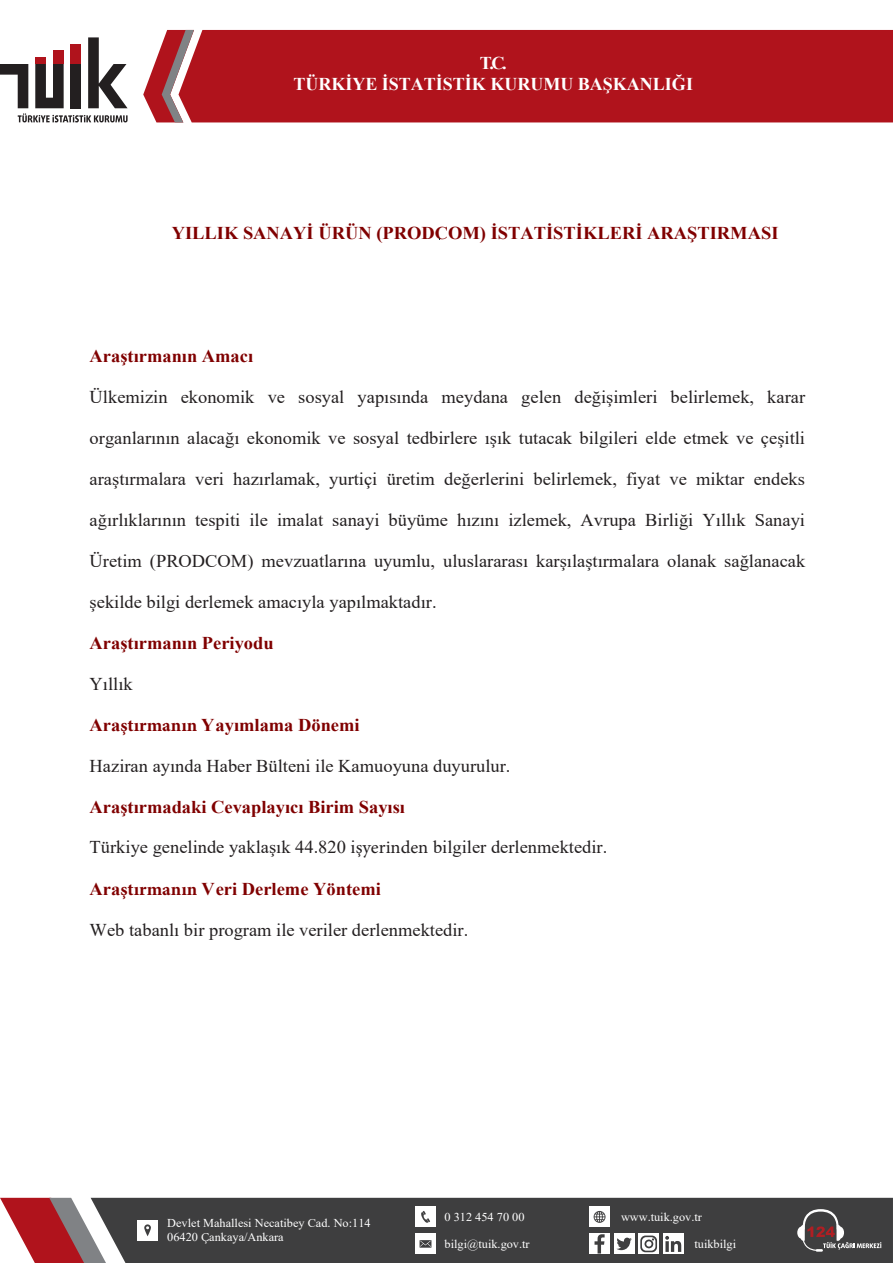
<style>
.page{position:relative;width:893px;height:1263px;background:#fff}
.page>*{position:absolute;margin:0;border:0;box-sizing:border-box;transform-origin:0 0}
.t1{font:18px "Times New Roman";color:#231f20}
.t2{font:700 18px "Times New Roman";color:#800000}
.t3{font:700 18px/21.6px "Times New Roman";color:#fff;text-align:center}
.t4{font:12px/14.4px "Times New Roman";color:#fff}
.s1{font-family:"Minion Pro"}
</style>
<div class="page">
<svg style="left:0;top:1198px;width:91px;height:65px"></svg>
<div style="left:143px;top:30px;width:750px;height:92px;background:#b0131c"></div>
<svg style="left:162px;top:30px;width:32px;height:92px"></svg>
<div style="left:91px;top:1198px;width:802px;height:65px;background:#3e3e3f"></div>
<svg style="left:0;top:37px;width:128px;height:85px"></svg>
<div style="left:589px;top:1206px;width:21px;height:21px;background:#fff"></div>
<svg style="left:594px;top:1211px;width:11px;height:12px"></svg>
<div style="left:137px;top:1220px;width:21px;height:21px;background:#fff"></div>
<svg style="left:144px;top:1224px;width:7px;height:12px"></svg>
<div style="left:415px;top:1233px;width:21px;height:21px;background:#fff"></div>
<svg style="left:420px;top:1240px;width:11px;height:8px"></svg>
<div style="left:415px;top:1206px;width:21px;height:21px;background:#fff"></div>
<svg style="left:421px;top:1211px;width:9px;height:12px"></svg>
<svg style="left:797px;top:1209px;width:84px;height:43px;background:#5c5657"></svg>
<div style="left:638px;top:1233px;width:21px;height:21px;background:#fff"></div>
<svg style="left:640px;top:1235px;width:17px;height:17px"></svg>
<div style="left:589px;top:1233px;width:21px;height:21px;background:#fff"></div>
<svg style="left:594px;top:1234px;width:11px;height:19px"></svg>
<div style="left:663px;top:1233px;width:21px;height:21px;background:#fff"></div>
<svg style="left:665px;top:1236px;width:16px;height:16px"></svg>
<div style="left:614px;top:1233px;width:20px;height:21px;background:#fff"></div>
<svg style="left:616px;top:1237px;width:16px;height:13px"></svg>
<p class="t3" style="left:293px;top:51px;width:401px">T.C.<br>TÜRKİYE İSTATİSTİK KURUMU BAŞKANLIĞI</p>
<p class="t2" style="left:172px;top:220px;width:608px">YILLIK SANAYİ ÜRÜN (PRODCOM) İSTATİSTİKLERİ ARAŞTIRMASI</p>
<p class="t2" style="left:90px;top:343px;width:165px">Araştırmanın Amacı</p>
<p class="t1" style="left:90px;top:384px;width:717px">Ülkemizin ekonomik ve sosyal yapısında meydana gelen değişimleri belirlemek, karar</p>
<p class="t1" style="left:90px;top:425px;width:717px">organlarının alacağı ekonomik ve sosyal tedbirlere ışık tutacak bilgileri elde etmek ve çeşitli</p>
<p class="t1" style="left:90px;top:466px;width:717px">araştırmalara veri hazırlamak, yurtiçi üretim değerlerini belirlemek, fiyat ve miktar endeks</p>
<p class="t1" style="left:90px;top:507px;width:717px">ağırlıklarının tespiti ile imalat sanayi büyüme hızını izlemek, Avrupa Birliği Yıllık Sanayi</p>
<p class="t1" style="left:90px;top:548px;width:717px">Üretim (PRODCOM) mevzuatlarına uyumlu, uluslararası karşılaştırmalara olanak sağlanacak</p>
<p class="t1" style="left:90px;top:589px;width:348px">şekilde bilgi derlemek amacıyla yapılmaktadır.</p>
<p class="t2" style="left:90px;top:630px;width:186px">Araştırmanın Periyodu</p>
<p class="t1" style="left:90px;top:671px;width:45px">Yıllık</p>
<p class="t2" style="left:90px;top:711px;width:272px">Ara<span class="s1">ştırmanın</span> Yayımlama Dönemi</p>
<p class="t1" style="left:90px;top:754px;width:422px">Haziran ayında Haber Bülteni ile Kamuoyuna duyurulur.</p>
<p class="t2" style="left:90px;top:794px;width:317px">Araştırmadaki Cevaplayıcı Birim Sayısı</p>
<p class="t1" style="left:90px;top:835px;width:519px">Türkiye genelinde yaklaşık 44.820 i<span class="s1">şyerinden</span> bilgiler derlenmektedir.</p>
<p class="t2" style="left:90px;top:875px;width:293px">Ara<span class="s1">ştırmanın</span> Veri Derleme Yöntemi</p>
<p class="t1" style="left:90px;top:918px;width:380px">Web tabanlı bir program ile veriler derlenmektedir.</p>
<p class="t4" style="left:167px;top:1215px;width:205px">Devlet Mahallesi Necatibey Cad. No:114<br>06420 <span class="s1">Ç</span>ankaya/Ankara</p>
<p class="t4" style="left:621px;top:1209px;width:83px">www.tuik.gov.tr</p>
<p class="t4" style="left:445px;top:1209px;width:81px">0 312 454 70 00</p>
<p class="t4" style="left:445px;top:1236px;width:87px">bilgi@tuik.gov.tr</p>
<p class="t4" style="left:694px;top:1236px;width:43px">tuikbilgi</p>
</div>
